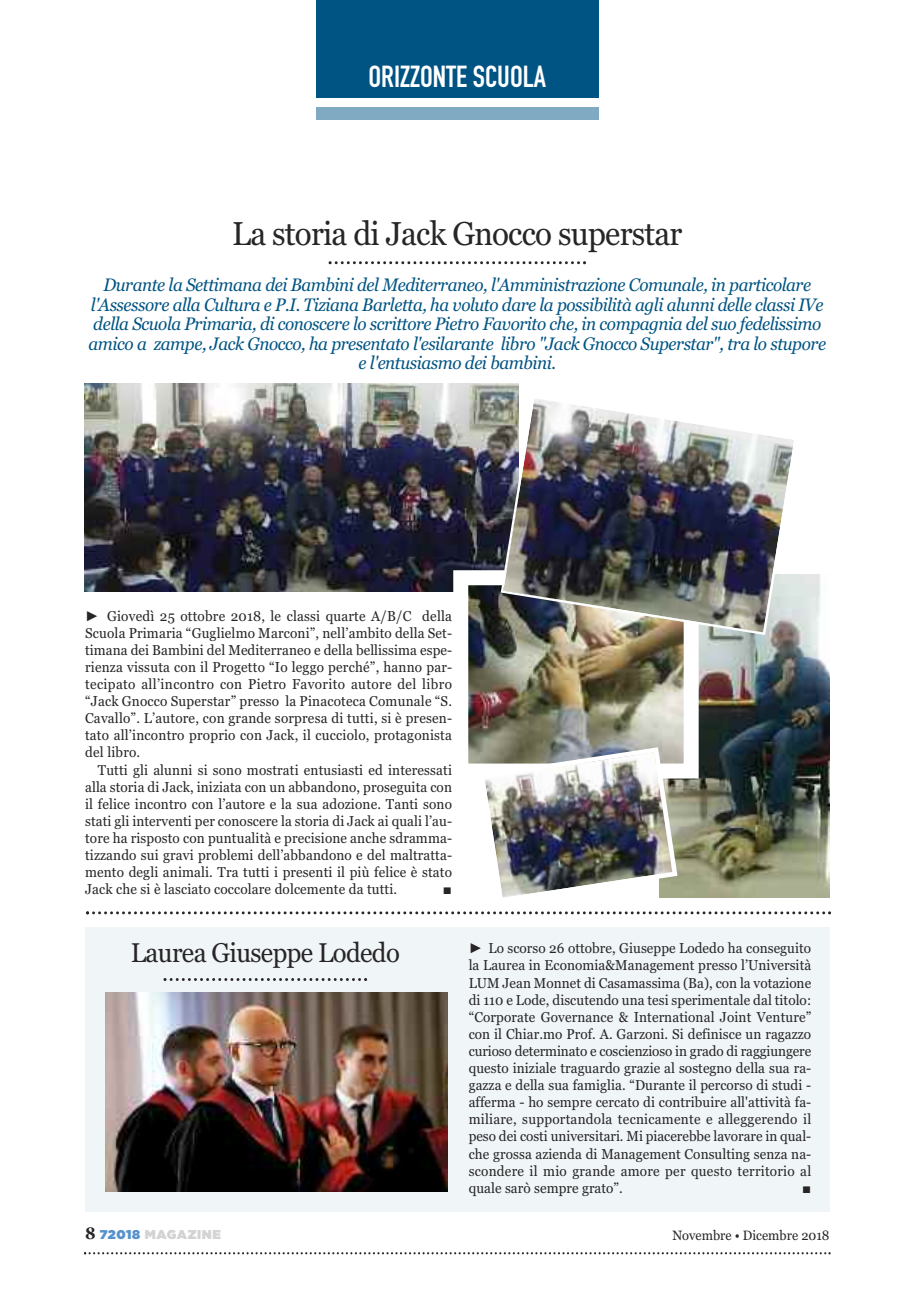
<style>
.page{position:relative;width:904px;height:1297px;background:#fff}
.page>*{position:absolute;margin:0;border:0;box-sizing:border-box;transform-origin:0 0}
.t1{font:33px "Georgia";letter-spacing:-.025em;color:#272526;scale:.95 1}
.t2{font:30px "DIN Engschrift Std";color:#fff}
.t3{font:27px "Georgia";letter-spacing:-.025em;color:#272526;scale:.95 1}
.t4{font:italic 18px/19.5px "Georgia";letter-spacing:-.025em;color:#005483;text-align:center;scale:.95 1}
.t5{font:14.25px/17.1px "Georgia";letter-spacing:.015em;color:#272526;text-align:justify;scale:.95 1}
.t6{font:14.25px "Arial";color:#272526;scale:1.05 1}
.t7{font:13.5px "Georgia";color:#272526;scale:.95 1}
.t8{font:900 12.75px "Gotham";letter-spacing:.05em;color:#d4d3d4}
.s1{font-family:"Arial"}
.s2{font-family:"Georgia";font-weight:700;font-size:16.5px;color:#272526}
.s3{color:#5792ce}
</style>
<div class="page">
<img style="left:680px;top:575px;width:149px;height:323px">
<div style="left:85px;top:928px;width:744px;height:284px;background:#f0f5f8"></div>
<svg style="left:84px;top:1252px;width:746px;height:2px"></svg>
<img style="left:85px;top:384px;width:433px;height:208px">
<img style="left:469px;top:586px;width:213px;height:176px">
<div style="left:316px;top:0;width:282px;height:98px;background:#005483"></div>
<div style="left:316px;top:108px;width:282px;height:12px;background:#80aac1"></div>
<img style="left:499px;top:394px;width:299px;height:242px">
<svg style="left:163px;top:978px;width:204px;height:3px"></svg>
<img style="left:477px;top:745px;width:203px;height:153px">
<svg style="left:86px;top:911px;width:745px;height:3px"></svg>
<img style="left:105px;top:992px;width:343px;height:200px">
<svg style="left:328px;top:261px;width:258px;height:3px"></svg>
<h2 class="t2" style="left:368px;top:59px;width:179px">ORIZZONTE SCUOLA</h2>
<h1 class="t1" style="left:232px;top:214px;width:475px">La storia di Jack Gnocco superstar</h1>
<p class="t4" style="left:89px;top:275px;width:777px">Durante la Settimana dei Bambini del Mediterraneo, l'Amministrazione Comunale, in particolare l'Assessore alla Cultura e P.I. Tiziana Barletta, ha voluto dare la possibilità agli alunni delle classi IVe della Scuola Primaria, di conoscere lo scrittore Pietro Favorito che, in compagnia del suo fedelissimo amico a zampe, Jack Gnocco, ha presentato l'esilarante libro "Jack Gnocco Superstar", tra lo stupore e l'entusiasmo dei bambini.</p>
<p class="t5" style="left:85px;top:607px;width:388px"><span class="s1">►</span> Giovedì 25 ottobre 2018, le classi quarte A/B/C della Scuola Primaria “Guglielmo Marconi”, nell’ambito della Set&shy;timana dei Bambini del Mediterraneo e della bellissima espe&shy;rienza vissuta con il Progetto “Io leggo perché”, hanno par&shy;tecipato all’incontro con Pietro Favorito autore del libro “Jack Gnocco Superstar” presso la Pinacoteca Comunale “S.<br>Cavallo”. L’autore, con grande sorpresa di tutti, si è presen&shy;tato all’incontro proprio con Jack, il cucciolo, protagonista del libro.</p>
<p class="t5" style="left:85px;top:761px;width:388px;text-indent:13px">Tutti gli alunni si sono mostrati entusiasti ed interessati alla storia di Jack, iniziata con un abbandono, proseguita con il felice incontro con l’autore e la sua adozione. Tanti sono stati gli interventi per conoscere la storia di Jack ai quali l’au&shy;tore ha risposto con puntualità e precisione anche sdramma&shy;tizzando sui gravi problemi dell’abbandono e del maltratta&shy;mento degli animali. Tra tutti i presenti il più felice è stato Jack che si è lasciato coccolare dolcemente da tutti.</p>
<p class="t6" style="left:443px;top:881px;width:10px">■</p>
<h3 class="t3" style="left:131px;top:937px;width:285px">Laurea Giuseppe Lodedo</h3>
<p class="t5" style="left:468px;top:940px;width:362px"><span class="s1">►</span> Lo scorso 26 ottobre, Giuseppe Lodedo ha conseguito la Laurea in Economia&amp;Management presso l’Università LUM Jean Monnet di Casamassima (Ba), con la votazione di 110 e Lode, discutendo una tesi sperimentale dal titolo: “Corporate Governance &amp; International Joint Venture” con il Chiar.mo Prof. A. Garzoni. Si definisce un ragazzo curioso determinato e coscienzioso in grado di raggiungere questo iniziale traguardo grazie al sostegno della sua ra&shy;gazza e della sua famiglia. “Durante il percorso di studi - afferma - ho sempre cercato di contribuire all'attività fa&shy;miliare, supportandola tecnicamente e alleggerendo il peso dei costi universitari. Mi piacerebbe lavorare in qual&shy;che grossa azienda di Management Consulting senza na&shy;scondere il mio grande amore per questo territorio al quale sarò sempre grato”.</p>
<p class="t6" style="left:802px;top:1179px;width:10px">■</p>
<p class="t8" style="left:85px;top:1230px;width:137px"><span class="s2">8</span> <span class="s3">72018</span> MAGAZINE</p>
<p class="t7" style="left:672px;top:1228px;width:167px">Novembre • Dicembre 2018</p>
</div>
